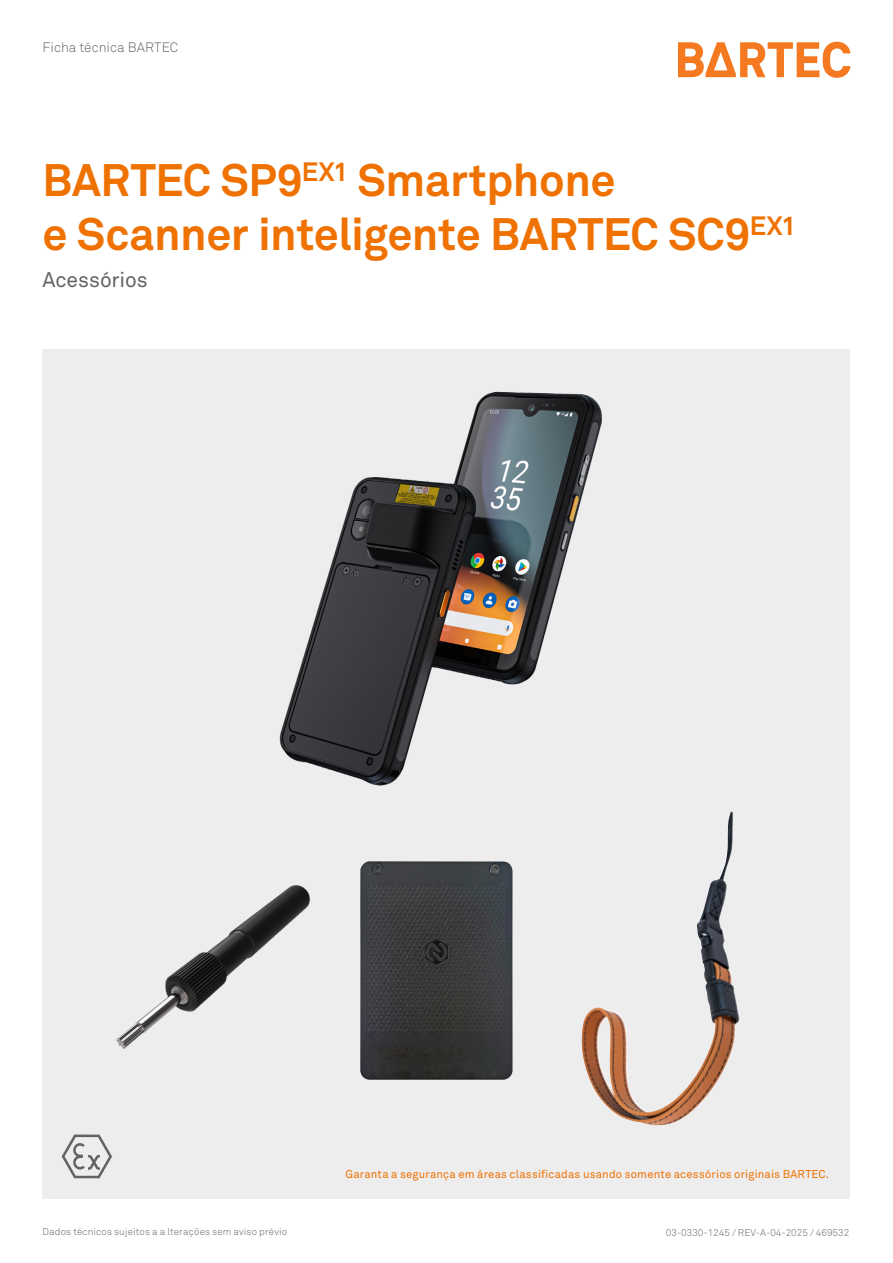
<style>
.page{position:relative;width:893px;height:1263px;background:#fff}
.page>*{position:absolute;margin:0;border:0;box-sizing:border-box;transform-origin:0 0}
._01_Productname_30{font:700 45px/54.3px "Akkurat Pro";letter-spacing:-.01em;color:#ef7100}
._02_Subheadline_14{font:21px "Akkurat Pro";letter-spacing:-.005em;color:#636366}
.t1{font:300 13.5px "Akkurat Pro";letter-spacing:.005em;color:#636366}
._04_Caption-on-image_7_5{font:11.25px "Akkurat Pro";letter-spacing:.015em;color:#ef7100}
.t2{font:300 9.75px "Akkurat Pro";letter-spacing:.015em;color:#636366}
</style>
<div class="page">
<svg style="left:678px;top:42px;width:172px;height:36px"></svg>
<div style="left:43px;top:350px;width:807px;height:849px;background:#ededee"></div>
<img style="left:116px;top:887px;width:195px;height:162px">
<svg style="left:62px;top:1134px;width:50px;height:44px"></svg>
<img style="left:360px;top:887px;width:153px;height:193px">
<img style="left:581px;top:887px;width:159px;height:239px">
<img style="left:279px;top:391px;width:454px;height:496px">
<h3 class="t1" style="left:43px;top:39px;width:137px">Ficha técnica BARTEC</h3>
<p class="_01_Productname_30" style="left:43px;top:153px;width:755px">BARTEC SP9<sup>EX1</sup> Smartphone<br>e Scanner inteligente BARTEC SC9<sup>EX1</sup></p>
<p class="_02_Subheadline_14" style="left:43px;top:267px;width:107px">Acessórios</p>
<p class="_04_Caption-on-image_7_5" style="left:346px;top:1167px;width:485px">Garanta a segurança em áreas classificadas usando somente acessórios originais BARTEC.</p>
<p class="t2" style="left:43px;top:1226px;width:246px">Dados técnicos sujeitos a a lterações sem aviso prévio</p>
<p class="t2" style="left:666px;top:1226px;width:185px">03-0330-1245 / REV-A-04-2025 / 469532</p>
</div>
